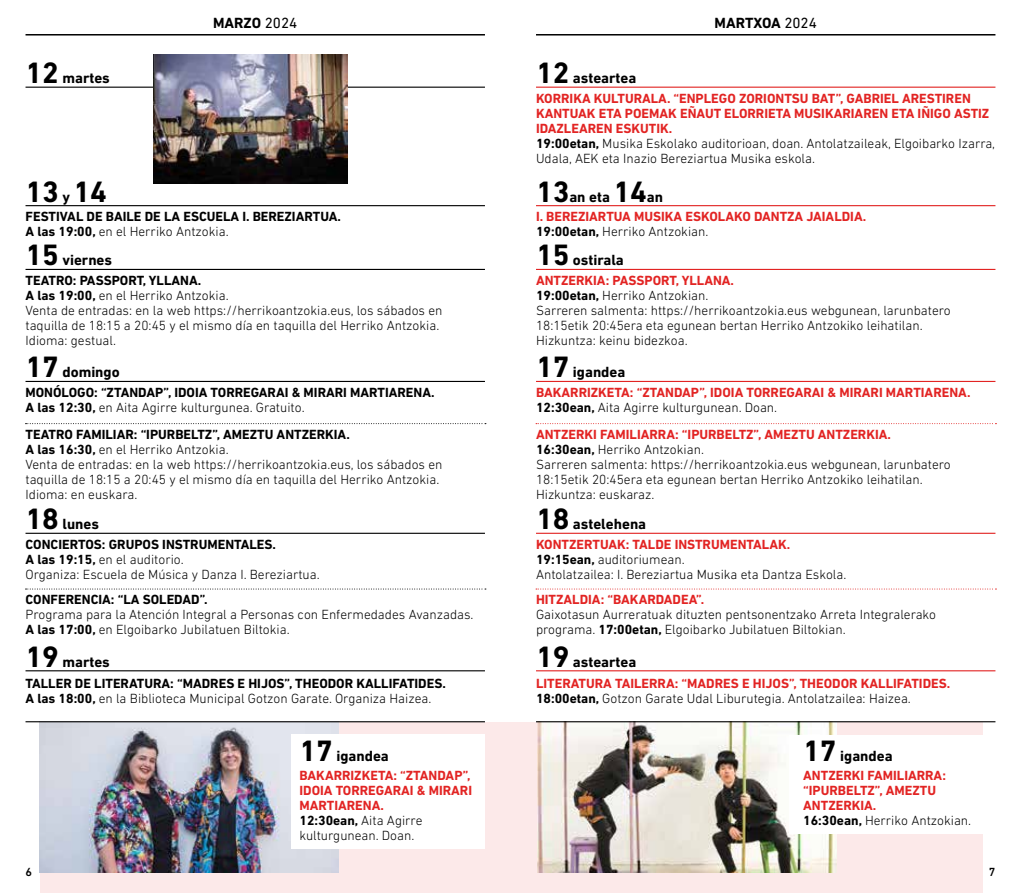
<style>
.page{position:relative;width:1021px;height:893px;background:#fff}
.page>*{position:absolute;margin:0;border:0;box-sizing:border-box;transform-origin:0 0}
.t1{font:700 30px "DIN Next LT Pro";color:#000}
.t2{font:700 15px "DIN Next LT Pro";color:#000}
.t3{font:300 13.5px/15px "DIN Next LT Pro";color:#000}
.t4{font:700 13.5px/15px "DIN Next LT Pro";color:#e22423}
.t5{font:700 13.5px/15px "DIN Next LT Pro";color:#000}
.t6{font:500 12px "DIN Next LT Pro";color:#000}
.s1{font-weight:400}
.s2{font-size:30px}
.s3{color:#000}
.s4{font-weight:300;color:#000}
.s5{font-size:15px}
.s6{font-weight:300}
.s7{font-weight:700}
.s8{font-weight:700;color:#e22423}
</style>
<div class="page">
<hr style="left:26px;top:34px;width:459px;height:2px;background:#000">
<hr style="left:536px;top:34px;width:459px;height:2px;background:#000">
<div style="left:40px;top:722px;width:942px;height:171px;background:#fce9e9"></div>
<img style="left:39px;top:722px;width:300px;height:151px">
<div style="left:292px;top:735px;width:193px;height:114px;background:#fff"></div>
<hr style="left:26px;top:721px;width:459px;height:1px;background:#000">
<img style="left:537px;top:722px;width:299px;height:151px">
<div style="left:789px;top:735px;width:193px;height:98px;background:#fff"></div>
<hr style="left:536px;top:721px;width:459px;height:1px;background:#000">
<hr style="left:536px;top:533px;width:459px;height:1px;background:#e22423">
<hr style="left:26px;top:533px;width:459px;height:1px;background:#000">
<svg style="left:26px;top:423px;width:460px;height:1px"></svg>
<svg style="left:536px;top:423px;width:460px;height:1px"></svg>
<hr style="left:26px;top:381px;width:459px;height:1px;background:#000">
<hr style="left:536px;top:381px;width:459px;height:1px;background:#e22423">
<svg style="left:26px;top:589px;width:460px;height:1px"></svg>
<svg style="left:536px;top:589px;width:460px;height:1px"></svg>
<hr style="left:26px;top:205px;width:459px;height:1px;background:#000">
<hr style="left:536px;top:205px;width:459px;height:1px;background:#e22423">
<hr style="left:26px;top:269px;width:459px;height:1px;background:#000">
<hr style="left:536px;top:269px;width:459px;height:1px;background:#e22423">
<hr style="left:26px;top:87px;width:459px;height:1px;background:#000">
<hr style="left:536px;top:87px;width:459px;height:1px;background:#e22423">
<img style="left:153px;top:55px;width:194px;height:129px">
<hr style="left:26px;top:670px;width:459px;height:1px;background:#000">
<hr style="left:536px;top:670px;width:459px;height:1px;background:#e22423">
<p class="t2" style="left:213px;top:14px;width:86px">MARZO <span class="s1">2024</span></p>
<p class="t2" style="left:714px;top:14px;width:104px">MARTXOA <span class="s1">2024</span></p>
<p class="t2" style="left:26px;top:69px;width:86px"><span class="s2">12</span> martes</p>
<p class="t2" style="left:536px;top:69px;width:102px"><span class="s2">12</span> asteartea</p>
<p class="t4" style="left:536px;top:90px;width:460px">KORRIKA KULTURALA. “ENPLEGO ZORIONTSU BAT”, GABRIEL ARESTIREN KANTUAK ETA POEMAK EÑAUT ELORRIETA MUSIKARIAREN ETA IÑIGO ASTIZ IDAZLEAREN ESKUTIK.<br><span class="s3">19:00etan,</span> <span class="s4">Musika Eskolako auditorioan, doan. Antolatzaileak, Elgoibarko Izarra, Udala, AEK eta Inazio Bereziartua Musika eskola.</span></p>
<h1 class="t1" style="left:26px;top:174px;width:83px">13 <span class="s5">y</span> 14</h1>
<p class="t5" style="left:26px;top:209px;width:317px">FESTIVAL DE BAILE DE LA ESCUELA I. BEREZIARTUA.<br>A las 19:00, <span class="s6">en el Herriko Antzokia.</span></p>
<p class="t2" style="left:26px;top:251px;width:88px"><span class="s2">15</span> viernes</p>
<p class="t3" style="left:26px;top:273px;width:418px"><span class="s7">TEATRO: PASSPORT, YLLANA.<br>A las 19:00,</span> en el Herriko Antzokia.<br>Venta de entradas: en la web https://herrikoantzokia.eus, los sábados en taquilla de 18:15 a 20:45 y el mismo día en taquilla del Herriko Antzokia.<br>Idioma: gestual.</p>
<p class="t2" style="left:26px;top:363px;width:96px"><span class="s2">17</span> domingo</p>
<p class="t5" style="left:26px;top:384px;width:410px">MONÓLOGO: “ZTANDAP”, IDOIA TORREGARAI &amp; MIRARI MARTIARENA.<br>A las 12:30, <span class="s6">en Aita Agirre kulturgunea. Gratuito.</span></p>
<p class="t2" style="left:536px;top:188px;width:129px"><span class="s2">13</span>an eta <span class="s2">14</span>an</p>
<p class="t4" style="left:536px;top:209px;width:332px">I. BEREZIARTUA MUSIKA ESKOLAKO DANTZA JAIALDIA.<br><span class="s3">19:00etan,</span> <span class="s4">Herriko Antzokian.</span></p>
<p class="t2" style="left:536px;top:251px;width:89px"><span class="s2">15</span> ostirala</p>
<p class="t3" style="left:536px;top:273px;width:416px"><span class="s8">ANTZERKIA: PASSPORT, YLLANA.<br></span><span class="s7">19:00etan,</span> Herriko Antzokian.<br>Sarreren salmenta: https://herrikoantzokia.eus webgunean, larunbatero 18:15etik 20:45era eta egunean bertan Herriko Antzokiko leihatilan.<br>Hizkuntza: keinu bidezkoa.</p>
<p class="t2" style="left:536px;top:363px;width:91px"><span class="s2">17</span> igandea</p>
<p class="t4" style="left:536px;top:384px;width:436px">BAKARRIZKETA: “ZTANDAP”, IDOIA TORREGARAI &amp; MIRARI MARTIARENA.<br><span class="s3">12:30ean,</span> <span class="s4">Aita Agirre kulturgunean. Doan.</span></p>
<p class="t3" style="left:26px;top:427px;width:418px"><span class="s7">TEATRO FAMILIAR: “IPURBELTZ”, AMEZTU ANTZERKIA.<br>A las 16:30,</span> en el Herriko Antzokia.<br>Venta de entradas: en la web https://herrikoantzokia.eus, los sábados en taquilla de 18:15 a 20:45 y el mismo día en taquilla del Herriko Antzokia.<br>Idioma: en euskara.</p>
<p class="t3" style="left:536px;top:427px;width:416px"><span class="s8">ANTZERKI FAMILIARRA: “IPURBELTZ”, AMEZTU ANTZERKIA.<br></span><span class="s7">16:30ean,</span> Herriko Antzokian.<br>Sarreren salmenta: https://herrikoantzokia.eus webgunean, larunbatero 18:15etik 20:45era eta egunean bertan Herriko Antzokiko leihatilan.<br>Hizkuntza: euskaraz.</p>
<p class="t2" style="left:26px;top:515px;width:75px"><span class="s2">18</span> lunes</p>
<p class="t2" style="left:536px;top:515px;width:112px"><span class="s2">18</span> astelehena</p>
<p class="t3" style="left:26px;top:536px;width:296px"><span class="s7">CONCIERTOS: GRUPOS INSTRUMENTALES.<br>A las 19:15,</span> en el auditorio.<br>Organiza: EscueIa de Música y Danza I. Bereziartua.</p>
<p class="t3" style="left:536px;top:536px;width:312px"><span class="s8">KONTZERTUAK: TALDE INSTRUMENTALAK.<br></span><span class="s7">19:15ean,</span> auditoriumean.<br>Antolatzailea: I. Bereziartua Musika eta Dantza Eskola.</p>
<p class="t5" style="left:26px;top:592px;width:184px">CONFERENCIA: “LA SOLEDAD”.</p>
<p class="t3" style="left:26px;top:607px;width:449px">Programa para la Atención Integral a Personas con Enfermedades Avanzadas.<br><span class="s7">A las 17:00,</span> en Elgoibarko Jubilatuen Biltokia.</p>
<p class="t4" style="left:536px;top:592px;width:170px">HITZALDIA: “BAKARDADEA”.</p>
<p class="t3" style="left:536px;top:607px;width:401px">Gaixotasun Aurreratuak dituzten pentsonentzako Arreta Integralerako programa. <span class="s7">17:00etan,</span> Elgoibarko Jubilatuen Biltokian.</p>
<p class="t2" style="left:26px;top:653px;width:86px"><span class="s2">19</span> martes</p>
<p class="t2" style="left:536px;top:653px;width:102px"><span class="s2">19</span> asteartea</p>
<p class="t5" style="left:26px;top:676px;width:422px">TALLER DE LITERATURA: “MADRES E HIJOS”, THEODOR KALLIFATIDES.<br>A las 18:00, <span class="s6">en la Biblioteca Municipal Gotzon Garate. Organiza Haizea.</span></p>
<p class="t4" style="left:536px;top:676px;width:416px">LITERATURA TAILERRA: “MADRES E HIJOS”, THEODOR KALLIFATIDES.<br><span class="s3">18:00etan,</span> <span class="s4">Gotzon Garate Udal Liburutegia. Antolatzailea: Haizea.</span></p>
<p class="t2" style="left:299px;top:747px;width:91px"><span class="s2">17</span> igandea</p>
<p class="t4" style="left:299px;top:768px;width:174px">BAKARRIZKETA: “ZTANDAP”,<br>IDOIA TORREGARAI &amp; MIRARI<br>MARTIARENA.<br><span class="s3">12:30ean,</span> <span class="s4">Aita Agirre kulturgunean. Doan.</span></p>
<p class="t2" style="left:803px;top:747px;width:91px"><span class="s2">17</span> igandea</p>
<p class="t4" style="left:803px;top:768px;width:169px">ANTZERKI FAMILIARRA: “IPURBELTZ”, AMEZTU<br>ANTZERKIA.<br><span class="s3">16:30ean,</span> <span class="s4">Herriko Antzokian.</span></p>
<p class="t6" style="left:26px;top:865px;width:8px">6</p>
<p class="t6" style="left:988px;top:865px;width:8px">7</p>
</div>
